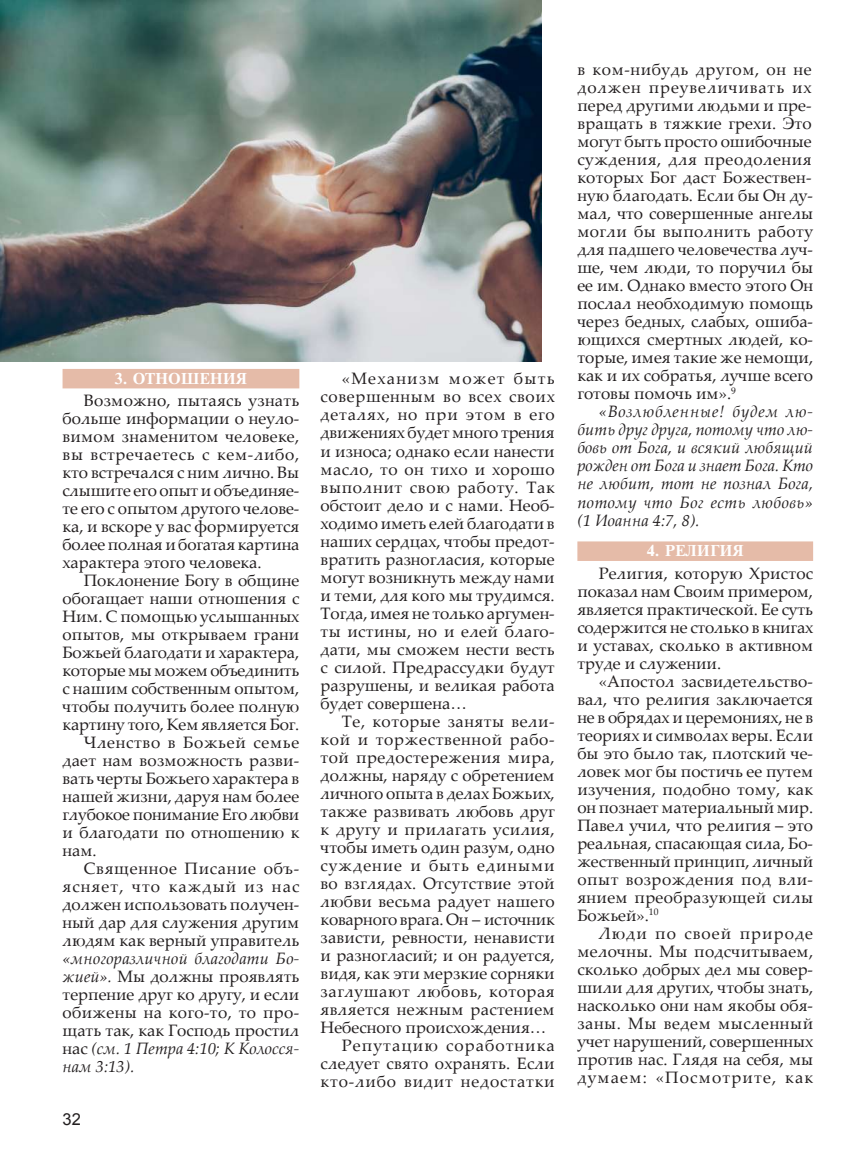
<style>
.page{position:relative;width:864px;height:1174px;background:#fff}
.page>*{position:absolute;margin:0;border:0;box-sizing:border-box;transform-origin:0 0}
.t1{font:16.5px/18px "Palatino Linotype";color:#231f20;text-align:justify}
.t2{font:italic 16.5px/18px "Palatino Linotype";letter-spacing:.01em;color:#231f20;text-align:justify}
.t3{font:16.5px "Palatino Linotype";letter-spacing:.04em;color:#231f20}
.t4{font:16.5px "Palatino Linotype";letter-spacing:.02em;color:#231f20}
.t5{font:16.5px "Palatino Linotype";letter-spacing:.03em;color:#231f20}
.t6{font:16.5px "Palatino Linotype";letter-spacing:.065em;color:#231f20}
.t7{font:16.5px "Palatino Linotype";letter-spacing:.035em;color:#231f20}
.t8{font:16.5px "Palatino Linotype";letter-spacing:.05em;color:#231f20}
.t9{font:16.5px "Palatino Linotype";letter-spacing:.06em;color:#231f20}
.t10{font:16.5px "Arial";color:#231f20}
.t11{font:15px "Newton C Bold";color:#fff}
.s1{font-style:italic}
</style>
<div class="page">
<div style="left:62px;top:369px;width:237px;height:19px;background:#e5bba8"></div>
<div style="left:577px;top:541px;width:235px;height:20px;background:#e5bba8"></div>
<img style="left:0;top:0;width:541px;height:361px">
<p class="t11" style="left:115px;top:369px;width:134px">3. ОТНОШЕНИЯ</p>
<p class="t1" style="left:62px;top:391px;width:238px;text-indent:21px">Возможно, пытаясь узнать больше информации о неуло&shy;вимом знаменитом человеке, вы встречаетесь с кем-либо, кто встречался с ним лично. Вы слышите его опыт и объединяе&shy;те его с опытом другого челове&shy;ка, и вскоре у вас формируется более полная и богатая картина характера этого человека.</p>
<p class="t1" style="left:84px;top:571px;width:217px">Поклонение Богу в общине</p>
<p class="t1" style="left:62px;top:589px;width:238px">обогащает наши отношения с</p>
<p class="t1" style="left:62px;top:607px;width:238px">Ним. С помощью услышанных</p>
<p class="t1" style="left:62px;top:625px;width:238px">опытов, мы открываем грани</p>
<p class="t1" style="left:62px;top:643px;width:238px">Божьей благодати и характера,</p>
<p class="t1" style="left:62px;top:661px;width:238px">которые мы можем объединить</p>
<p class="t1" style="left:62px;top:679px;width:238px">с нашим собственным опытом,</p>
<p class="t1" style="left:62px;top:697px;width:238px">чтобы получить более полную</p>
<p class="t1" style="left:62px;top:715px;width:238px">картину того, Кем является Бог.</p>
<p class="t3" style="left:84px;top:731px;width:217px">Членство в Божьей семье</p>
<p class="t1" style="left:62px;top:751px;width:238px">дает нам возможность разви-</p>
<p class="t1" style="left:62px;top:769px;width:238px">вать черты Божьего характера в</p>
<p class="t1" style="left:62px;top:787px;width:238px">нашей жизни, даруя нам более</p>
<p class="t1" style="left:62px;top:805px;width:238px">глубокое понимание Его любви</p>
<p class="t1" style="left:62px;top:823px;width:238px">и благодати по отношению к</p>
<p class="t1" style="left:62px;top:841px;width:36px">нам.</p>
<p class="t3" style="left:84px;top:857px;width:217px">Священное Писание объ-</p>
<p class="t6" style="left:62px;top:875px;width:238px">ясняет, что каждый из нас</p>
<p class="t1" style="left:62px;top:895px;width:238px">должен использовать получен-</p>
<p class="t1" style="left:62px;top:913px;width:238px">ный дар для служения другим</p>
<p class="t1" style="left:62px;top:931px;width:238px">людям как верный управитель</p>
<p class="t1" style="left:62px;top:949px;width:238px"><span class="s1">«многоразличной благодати Бо&shy;жией».</span> Мы должны проявлять терпение друг ко другу, и если обижены на кого-то, то про&shy;щать так, как Господь простил нас <span class="s1">(см. 1 Петра 4:10; К Колосся&shy;нам 3:13).</span></p>
<p class="t10" style="left:62px;top:1108px;width:20px">32</p>
<p class="t1" style="left:320px;top:369px;width:235px;text-indent:21px">«Механизм может быть совершенным во всех своих деталях, но при этом в его движениях будет много трения и износа; однако если нанести масло, то он тихо и хорошо выполнит свою работу. Так обстоит дело и с нами. Необ&shy;ходимо иметь елей благодати в наших сердцах, чтобы предот&shy;вратить разногласия, которые могут возникнуть между нами и теми, для кого мы трудимся.<br>Тогда, имея не только аргумен&shy;ты истины, но и елей благо&shy;дати, мы сможем нести весть с силой. Предрассудки будут разрушены, и великая работа будет совершена…</p>
<p class="t5" style="left:342px;top:709px;width:214px">Те, которые заняты вели-</p>
<p class="t3" style="left:320px;top:727px;width:235px">кой и торжественной рабо-</p>
<p class="t5" style="left:320px;top:745px;width:235px">той предостережения мира,</p>
<p class="t1" style="left:320px;top:765px;width:235px">должны, наряду с обретением</p>
<p class="t1" style="left:320px;top:783px;width:235px">личного опыта в делах Божьих,</p>
<p class="t1" style="left:320px;top:801px;width:235px">также развивать любовь друг</p>
<p class="t4" style="left:320px;top:817px;width:235px">к другу и прилагать усилия,</p>
<p class="t1" style="left:320px;top:837px;width:235px">чтобы иметь один разум, одно</p>
<p class="t9" style="left:320px;top:853px;width:235px">суждение и быть едиными</p>
<p class="t1" style="left:320px;top:873px;width:235px">во взглядах. Отсутствие этой</p>
<p class="t1" style="left:320px;top:891px;width:235px">любви весьма радует нашего</p>
<p class="t1" style="left:320px;top:909px;width:235px">коварного врага. Он – источник</p>
<p class="t1" style="left:320px;top:927px;width:235px">зависти, ревности, ненависти</p>
<p class="t1" style="left:320px;top:945px;width:235px">и разногласий; и он радуется,</p>
<p class="t1" style="left:320px;top:963px;width:235px">видя, как эти мерзкие сорняки</p>
<p class="t7" style="left:320px;top:979px;width:235px">заглушают любовь, которая</p>
<p class="t4" style="left:320px;top:997px;width:235px">является нежным растением</p>
<p class="t1" style="left:320px;top:1017px;width:227px">Небесного происхождения…</p>
<p class="t6" style="left:342px;top:1033px;width:214px">Репутацию соработника</p>
<p class="t1" style="left:320px;top:1053px;width:235px">следует свято охранять. Если</p>
<p class="t8" style="left:320px;top:1069px;width:235px">кто-либо видит недостатки</p>
<p class="t1" style="left:577px;top:60px;width:237px">в ком-нибудь другом, он не должен преувеличивать их перед другими людьми и пре&shy;вращать в тяжкие грехи. Это могут быть просто ошибочные суждения, для преодоления которых Бог даст Божествен&shy;ную благодать. Если бы Он ду&shy;мал, что совершенные ангелы могли бы выполнить работу для падшего человечества луч&shy;ше, чем люди, то поручил бы ее им. Однако вместо этого Он послал необходимую помощь через бедных, слабых, ошиба&shy;ющихся смертных людей, ко&shy;торые, имея такие же немощи, как и их собратья, лучше всего готовы помочь им».<sup>9</sup></p>
<p class="t2" style="left:577px;top:402px;width:237px;text-indent:21px">«Возлюбленные! будем лю&shy;бить друг друга, потому что лю&shy;бовь от Бога, и всякий любящий рожден от Бога и знает Бога. Кто не любит, тот не познал Бога, потому что Бог есть любовь» (1 Иоанна 4:7, 8).</p>
<p class="t11" style="left:646px;top:542px;width:99px">4. РЕЛИГИЯ</p>
<p class="t1" style="left:577px;top:563px;width:237px;text-indent:21px">Религия, которую Христос показал нам Своим примером, является практической. Ее суть содержится не столько в книгах и уставах, сколько в активном труде и служении.</p>
<p class="t1" style="left:577px;top:671px;width:237px;text-indent:21px">«Апостол засвидетельство&shy;вал, что религия заключается не в обрядах и церемониях, не в теориях и символах веры. Если бы это было так, плотский че&shy;ловек мог бы постичь ее путем изучения, подобно тому, как он познает материальный мир.<br>Павел учил, что религия – это реальная, спасающая сила, Бо&shy;жественный принцип, личный опыт возрождения под вли&shy;янием преобразующей силы Божьей».<sup>10</sup></p>
<p class="t1" style="left:577px;top:923px;width:237px;text-indent:21px">Люди по своей природе мелочны. Мы подсчитываем, сколько добрых дел мы совер&shy;шили для других, чтобы знать, насколько они нам якобы обя&shy;заны. Мы ведем мысленный учет нарушений, совершенных против нас. Глядя на себя, мы думаем: «Посмотрите, как</p>
</div>
